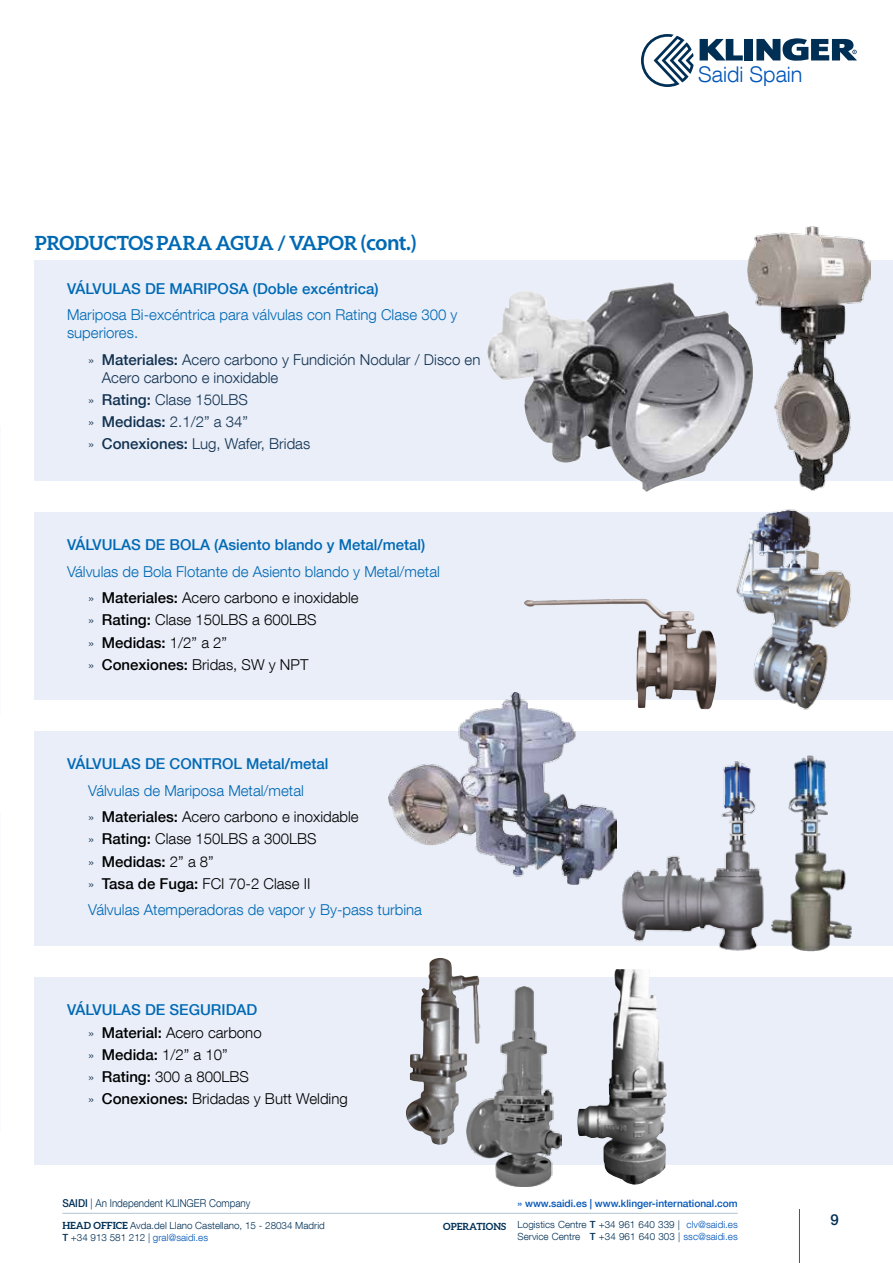
<style>
.page{position:relative;width:893px;height:1263px;background:#fff}
.page>*{position:absolute;margin:0;border:0;box-sizing:border-box;transform-origin:0 0}
.t1{font:300 21.6px "Helvetica Neue LT Com";color:#0055b8}
.t2{font:700 19.5px "Aleo";color:#0069b4}
.t3{font:300 15px/26.5px "Helvetica Neue LT Com";color:#0069b4}
.t4{font:300 15px/22.2px "Helvetica Neue LT Com";color:#000}
.t5{font:300 15px/22.2px "Helvetica Neue LT Com";color:#133250}
.t6{font:500 15px "Helvetica Neue LT Com";color:#0069b4}
.t7{font:500 15px "Helvetica Neue LT Com";color:#003056}
.t8{font:300 10.8px "Helvetica Neue LT Com";color:#003056;scale:.91 1}
.t9{font:500 10.2px "Helvetica Neue LT Com";color:#0055b8}
.t10{font:300 9.9px/11.9px "Helvetica Neue LT Com";color:#003056}
.t11{font:700 9.9px "Aleo";color:#003056}
.s1{font-family:"Myriad Pro";font-weight:600;font-size:22.05px}
.s2{font-size:14.25px}
.s3{font-weight:500}
.s4{font-size:14.25px;color:#133250}
.s5{font-weight:500;color:#000}
.s6{color:#000}
.s7{font-weight:500;color:#0069b4}
.s8{font-family:"Aleo";font-weight:700}
.s9{color:#0055b8}
</style>
<div class="page">
<div style="left:35px;top:260px;width:858px;height:220px;background:#e9eef9"></div>
<img style="left:486px;top:282px;width:261px;height:210px">
<div style="left:35px;top:512px;width:858px;height:187px;background:#e9eef9"></div>
<div style="left:35px;top:731px;width:858px;height:215px;background:#e9eef9"></div>
<div style="left:35px;top:977px;width:858px;height:188px;background:#e9eef9"></div>
<img style="left:524px;top:599px;width:184px;height:110px">
<img style="left:406px;top:958px;width:74px;height:187px">
<img style="left:466px;top:986px;width:96px;height:200px">
<img style="left:389px;top:692px;width:227px;height:192px">
<img style="left:708px;top:509px;width:164px;height:201px">
<img style="left:747px;top:226px;width:123px;height:265px">
<img style="left:622px;top:761px;width:142px;height:190px">
<img style="left:771px;top:755px;width:81px;height:197px">
<img style="left:577px;top:969px;width:90px;height:216px">
<hr style="left:799px;top:1209px;width:1px;height:54px;background:#0069b4">
<hr style="left:62px;top:1213px;width:676px;height:1px;background:#758fa4">
<div style="left:745px;top:39px;width:8px;height:21px;background:#002f56"></div>
<svg style="left:700px;top:39px;width:43px;height:21px"></svg>
<svg style="left:756px;top:38px;width:101px;height:23px"></svg>
<svg style="left:641px;top:34px;width:53px;height:53px"></svg>
<h1 class="t1" style="left:698px;top:61px;width:106px">Saidi Spain</h1>
<h2 class="t2" style="left:35px;top:232px;width:384px">PRODUCTOS PARA AGUA / VAPOR <span class="s1">(cont.)</span></h2>
<p class="t6" style="left:67px;top:279px;width:313px">VÁLVULAS DE MARIPOSA (Doble excéntrica)</p>
<p class="t3" style="left:67px;top:305px;width:392px;line-height:18px">Mariposa Bi-excéntrica para válvulas con Rating Clase 300 y superiores.</p>
<p class="t5" style="left:102px;top:350px;width:380px;line-height:18px;text-indent:-14px"><span class="s2">»</span> <span class="s3">Materiales:</span> Acero carbono y Fundición Nodular / Disco en<br>Acero carbono e inoxidable</p>
<p class="t5" style="left:88px;top:388px;width:223px"><span class="s2">»</span> <span class="s3">Rating:</span> Clase 150LBS<br><span class="s2">»</span> <span class="s3">Medidas:</span> 2.1/2” a 34”<br><span class="s2">»</span> <span class="s3">Conexiones:</span> Lug, Wafer, Bridas</p>
<p class="t6" style="left:67px;top:536px;width:360px">VÁLVULAS DE BOLA (Asiento blando y Metal/metal)</p>
<p class="t3" style="left:88px;top:558px;width:353px;text-indent:-21px">Válvulas de Bola Flotante de Asiento blando y Metal/metal <span class="s4">»</span> <span class="s5">Materiales:</span> <span class="s6">Acero carbono e inoxidable</span></p>
<p class="t4" style="left:88px;top:609px;width:230px"><span class="s4">»</span> <span class="s3">Rating:</span> Clase 150LBS a 600LBS <span class="s4">»</span> <span class="s3">Medidas:</span> 1/2” a 2”<br><span class="s4">»</span> <span class="s3">Conexiones:</span> Bridas, SW y NPT</p>
<p class="t6" style="left:67px;top:755px;width:263px">VÁLVULAS DE CONTROL Metal/metal</p>
<p class="t3" style="left:88px;top:777px;width:272px">Válvulas de Mariposa Metal/metal<br><span class="s4">»</span> <span class="s5">Materiales:</span> <span class="s6">Acero carbono e inoxidable</span></p>
<p class="t4" style="left:88px;top:828px;width:230px"><span class="s4">»</span> <span class="s3">Rating:</span> Clase 150LBS a 300LBS <span class="s4">»</span> <span class="s3">Medidas:</span> 2” a 8”<br><span class="s4">»</span> <span class="s3">Tasa de Fuga:</span> FCI 70-2 Clase II</p>
<p class="t3" style="left:88px;top:896px;width:335px">Válvulas Atemperadoras de vapor y By-pass turbina</p>
<p class="t4" style="left:88px;top:998px;width:261px;text-indent:-21px"><span class="s7">VÁLVULAS DE SEGURIDAD<br></span><span class="s4">»</span> <span class="s3">Material:</span> Acero carbono<br><span class="s4">»</span> <span class="s3">Medida:</span> 1/2” a 10”<br><span class="s4">»</span> <span class="s3">Rating:</span> 300 a 800LBS<br><span class="s4">»</span> <span class="s3">Conexiones:</span> Bridadas y Butt Welding</p>
<p class="t8" style="left:62px;top:1197px;width:208px"><span class="s3">SAIDI</span> | An Independent KLINGER Company</p>
<p class="t10" style="left:62px;top:1219px;width:264px"><span class="s8">HEAD OFFICE</span> Avda.del Llano Castellano, 15 - 28034 Madrid<br><span class="s3">T</span> +34 913 581 212 | <span class="s9">gral@saidi.es</span></p>
<p class="t10" style="left:518px;top:1218px;width:222px">Logistics Centre <span class="s3">T</span> +34 961 640 339 | <span class="s9">clv@saidi.es<br></span>Service Centre <span class="s3">T</span> +34 961 640 303 | <span class="s9">ssc@saidi.es</span></p>
<p class="t9" style="left:518px;top:1197px;width:222px">» www.saidi.es | www.klinger-international.com</p>
<p class="t11" style="left:443px;top:1220px;width:64px">OPERATIONS</p>
<p class="t7" style="left:831px;top:1210px;width:10px">9</p>
</div>
